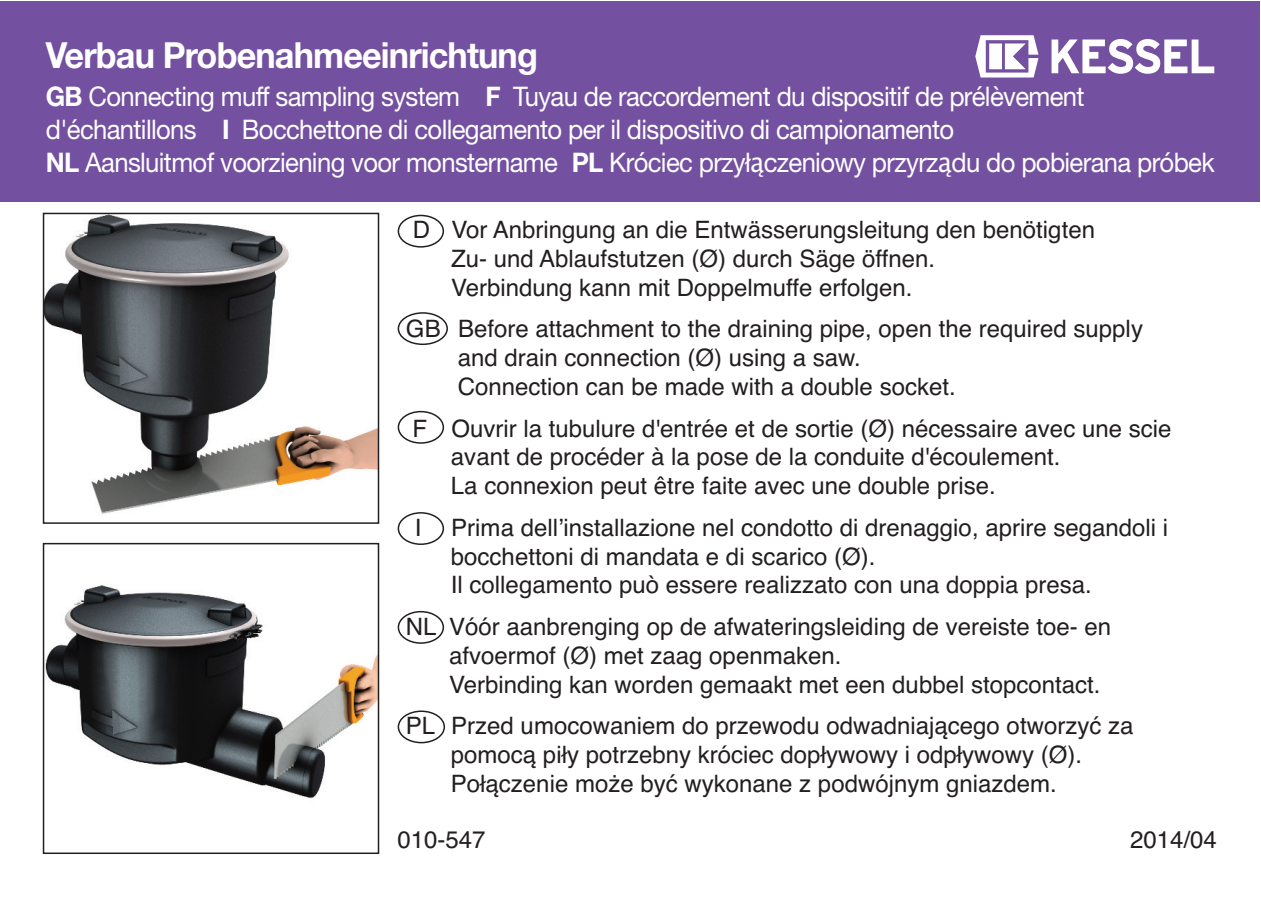
<style>
.page{position:relative;width:1261px;height:900px;background:#fff}
.page>*{position:absolute;margin:0;border:0;box-sizing:border-box;transform-origin:0 0}
.t1{font:700 36px "Helvetica Neue";letter-spacing:-.025em;color:#fff;scale:.95 1}
.t2{font:27px/33px "Helvetica Neue";letter-spacing:-.025em;color:#fff;scale:.95 1}
.t3{font:24px/28.8px "Helvetica";color:#231f20}
.s1{font-weight:700}
.s2{font-family:"Lucida Grande"}
</style>
<div class="page">
<div style="left:0;top:1px;width:1259px;height:200px;background:#7450a0"></div>
<svg style="left:1051px;top:39px;width:162px;height:35px"></svg>
<svg style="left:975px;top:35px;width:63px;height:42px"></svg>
<img style="left:46px;top:216px;width:330px;height:298px">
<div style="left:43px;top:213px;width:336px;height:311px;border:2px solid #231f20"></div>
<img style="left:46px;top:585px;width:330px;height:214px">
<div style="left:43px;top:543px;width:336px;height:311px;border:2px solid #231f20"></div>
<div style="left:397px;top:215px;width:47px;height:33px;border:3px solid #231f20;border-radius:50%"></div>
<div style="left:397px;top:312px;width:51px;height:33px;border:3px solid #231f20;border-radius:50%"></div>
<div style="left:397px;top:411px;width:47px;height:33px;border:3px solid #231f20;border-radius:50%"></div>
<div style="left:397px;top:512px;width:47px;height:33px;border:3px solid #231f20;border-radius:50%"></div>
<div style="left:397px;top:611px;width:47px;height:33px;border:3px solid #231f20;border-radius:50%"></div>
<div style="left:397px;top:710px;width:48px;height:33px;border:3px solid #231f20;border-radius:50%"></div>
<h1 class="t1" style="left:46px;top:43px;width:519px">Verbau Probenahmeeinrichtung</h1>
<p class="t2" style="left:46px;top:82px;width:1231px"><span class="s1">GB</span> Connecting muff sampling system <span class="s1">F</span> Tuyau de raccordement du dispositif de prélèvement d'échantillons <span class="s1">I</span> Bocchettone di collegamento per il dispositivo di campionamento<br><span class="s1">NL</span> Aansluitmof voorziening voor monstername <span class="s1">PL</span> Króciec przył<span class="s2">ą</span>czeniowy przyrz<span class="s2">ą</span>du do pobierana próbek</p>
<p class="t3" style="left:451px;top:215px;width:645px;text-indent:-38px">D Vor Anbringung an die Entwässerungsleitung den benötigten<br>Zu- und Ablaufstutzen (Ø) durch Säge öffnen.<br>Verbindung kann mit Doppelmuffe erfolgen.</p>
<p class="t3" style="left:457px;top:315px;width:686px;text-indent:-52px">GB Before attachment to the draining pipe, open the required supply and drain connection (Ø) using a saw.<br>Connection can be made with a double socket.</p>
<p class="t3" style="left:451px;top:414px;width:721px;text-indent:-38px">F Ouvrir la tubulure d'entrée et de sortie (Ø) nécessaire avec une scie avant de procéder à la pose de la conduite d'écoulement.<br>La connexion peut être faite avec une double prise.</p>
<p class="t3" style="left:451px;top:513px;width:718px;text-indent:-36px">I Prima dell’installazione nel condotto di drenaggio, aprire segandoli i bocchettoni di mandata e di scarico (Ø).<br>Il collegamento può essere realizzato con una doppia presa.</p>
<p class="t3" style="left:449px;top:612px;width:663px;text-indent:-43px">NL Vóór aanbrenging op de afwateringsleiding de vereiste toe- en afvoermof (Ø) met zaag openmaken.<br>Verbinding kan worden gemaakt met een dubbel stopcontact.</p>
<p class="t3" style="left:451px;top:711px;width:684px;text-indent:-45px">PL Przed umocowaniem do przewodu odwadniającego otworzyć za pomocą piły potrzebny króciec dopływowy i odpływowy (Ø).<br>Połączenie może być wykonane z podwójnym gniazdem.</p>
<p class="t3" style="left:397px;top:825px;width:90px">010-547</p>
<p class="t3" style="left:1129px;top:825px;width:88px">2014/04</p>
</div>
